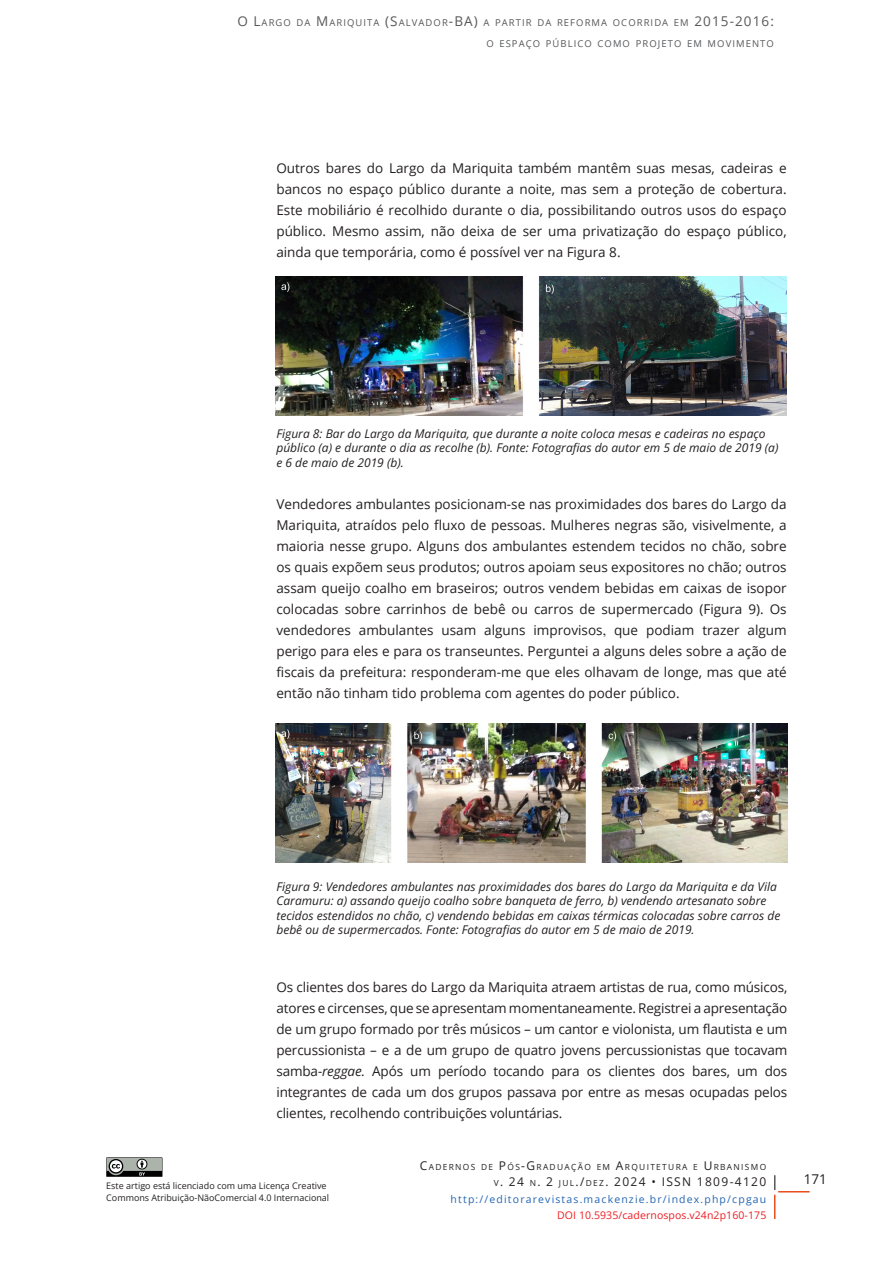
<style>
.page{position:relative;width:893px;height:1263px;background:#fff}
.page>*{position:absolute;margin:0;border:0;box-sizing:border-box;transform-origin:0 0}
.Txt{font:13.5px/21px "Open Sans";color:#231f20;text-align:justify}
.CPFAU-LegendaFigura{font:italic 12px/14.4px "Open Sans";color:#231f20}
.t1{font:12px "Open Sans";letter-spacing:.11em;color:#231f20}
.t2{font:10.5px "Open Sans";letter-spacing:.11em;color:#2466b2}
.t3{font:10.5px "Open Sans";letter-spacing:.01em;color:#ee1d23}
.t4{font:9.45px "Open Sans";letter-spacing:.115em;color:#57585a}
.t5{font:9px/12px "Open Sans";color:#231f20}
.t6{font:8.4px "Open Sans";letter-spacing:.155em;color:#231f20}
.s1{font-size:13.5px}
.s2{font-family:"Times New Roman"}
.s3{font-style:italic}
.s4{font-size:12px}
.s5{font-size:8.4px}
</style>
<div class="page">
<hr style="left:778px;top:1191px;width:32px;height:1px;background:#e94e1a">
<svg style="left:774px;top:1175px;width:1px;height:44px"></svg>
<svg style="left:106px;top:1157px;width:56px;height:20px"></svg>
<img style="left:276px;top:276px;width:511px;height:140px">
<img style="left:276px;top:724px;width:511px;height:139px">
<p class="t4" style="left:237px;top:16px;width:538px"><span class="s1">O L</span>ARGO DA <span class="s1">M</span>ARIQUITA <span class="s1">(S</span>ALVADOR<span class="s1">-BA)</span> A PARTIR DA REFORMA OCORRIDA EM <span class="s1">2015-2016:</span></p>
<p class="t4" style="left:486px;top:37px;width:128px">O ESPAÇO PÚBLICO COMO</p>
<p class="t4" style="left:636px;top:37px;width:139px">PROJETO EM MOVIM ENTO</p>
<p class="Txt" style="left:276px;top:157px;width:512px">Outros bares do Largo da Mariquita também mantêm suas mesas, cadeiras e bancos no espaço público durante a noite, mas sem a proteção de cobertura.<br>Este mobiliário é recolhido durante o dia, possibilitando outros usos do espaço público. Mesmo assim, não deixa de ser uma privatização do espaço público, ainda que temporária, como é possível ver na Figura 8.</p>
<p class="CPFAU-LegendaFigura" style="left:276px;top:426px;width:504px">Figura 8: Bar do Largo da Mariquita, que durante a noite coloca mesas e cadeiras no espaço público (a) e durante o dia as recolhe (b). Fonte: Fotografias do autor em 5 de maio de 2019 (a) e 6 de maio de 2019 (b).</p>
<p class="Txt" style="left:276px;top:493px;width:512px">Vendedores ambulantes posicionam-se nas proximidades dos bares do Largo da Mariquita, atraídos pelo fluxo de pessoas. Mulheres negras são, visivelmente, a maioria nesse grupo. Alguns dos ambulantes estendem tecidos no chão, sobre os quais expõem seus produtos; outros apoiam seus expositores no chão; outros assam queijo coalho em braseiros; outros vendem bebidas em caixas de isopor colocadas sobre carrinhos de bebê ou carros de supermercado (Figura 9). Os vendedores ambulantes usam alguns improvisos<span class="s2">,</span> que podiam trazer algum perigo para eles e para os transeuntes. Perguntei a alguns deles sobre a ação de fiscais da prefeitura: responderam-me que eles olhavam de longe, mas que até então não tinham tido problema com agentes do poder público.</p>
<p class="CPFAU-LegendaFigura" style="left:276px;top:879px;width:505px">Figura 9: Vendedores ambulantes nas proximidades dos bares do Largo da Mariquita e da Vila Caramuru: a) assando queijo coalho sobre banqueta de ferro, b) vendendo artesanato sobre tecidos estendidos no chão, c) vendendo bebidas em caixas térmicas colocadas sobre carros de bebê ou de supermercados. Fonte: Fotografias do autor em 5 de maio de 2019.</p>
<p class="Txt" style="left:276px;top:976px;width:512px">Os clientes dos bares do Largo da Mariquita atraem artistas de rua, como músicos, atores e circenses, que se apresentam momentaneamente. Registrei a apresentação de um grupo formado por três músicos – um cantor e violonista, um flautista e um percussionista – e a de um grupo de quatro jovens percussionistas que tocavam samba<span class="s3">-reggae.</span> Após um período tocando para os clientes dos bares, um dos integrantes de cada um dos grupos passava por entre as mesas ocupadas pelos clientes, recolhendo contribuições voluntárias.</p>
<p class="t5" style="left:106px;top:1180px;width:224px">Este artigo está licenciado com uma Licença Creative<br>Commons Atribuição-NãoComercial 4.0 Internacional</p>
<p class="t6" style="left:420px;top:1161px;width:348px"><span class="s4">C</span>ADERNOS DE <span class="s4">P</span>ÓS<span class="s4">-G</span>RADUAÇÃO EM <span class="s4">A</span>RQUITETURA E <span class="s4">U</span> RBANISMO</p>
<p class="t1" style="left:494px;top:1173px;width:176px"><span class="s5">V</span>. 24 <span class="s5">N</span>. 2 <span class="s5">JUL</span>./<span class="s5">DEZ</span>. 2024 • ISSN</p>
<p class="t1" style="left:697px;top:1173px;width:71px">1809-4120</p>
<p class="t2" style="left:451px;top:1191px;width:317px">http://editorarevistas.mackenzie.br/index.php/cpgau</p>
<p class="t3" style="left:557px;top:1208px;width:211px">DOI 10.5935/cadernospos.v24n2p160-175</p>
<p class="Txt" style="left:804px;top:1169px;width:25px">171</p>
</div>
